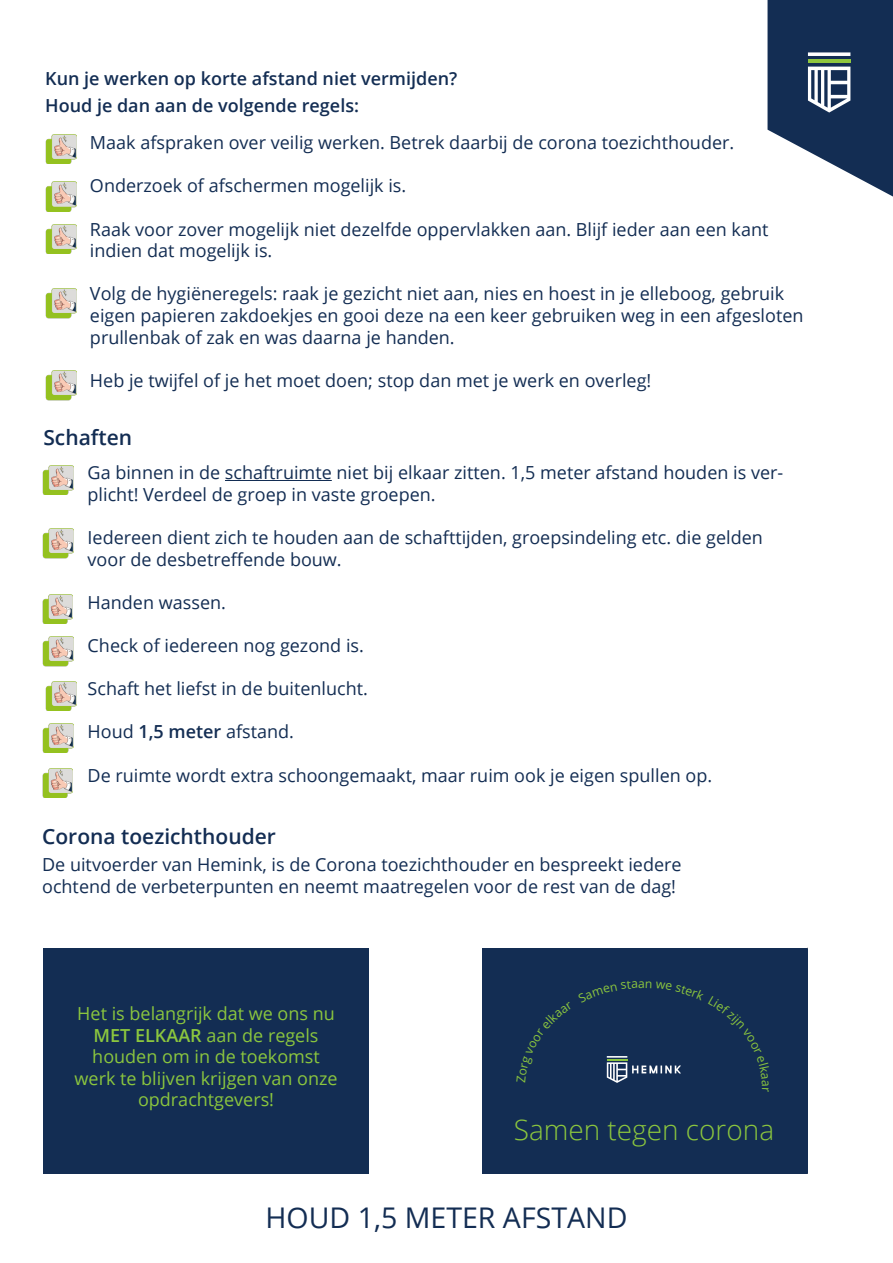
<style>
.page{position:relative;width:893px;height:1263px;background:#fff}
.page>*{position:absolute;margin:0;border:0;box-sizing:border-box;transform-origin:0 0}
.t1{font:28.5px "Open Sans";color:#132d53}
.t2{font:300 27.9px "Open Sans";color:#8bc63e}
.t3{font:600 21px "Open Sans";color:#132d53}
.t4{font:18px/21.6px "Open Sans";color:#132d53}
.t5{font:18px/21.6px "Open Sans";color:#8bc63e;text-align:center}
.t6{font:600 18px "Open Sans";color:#132d53}
.s1{font-weight:600}
</style>
<div class="page">
<svg style="left:767px;top:0;width:126px;height:197px"></svg>
<img style="left:42px;top:465px;width:31px;height:30px">
<hr style="left:225px;top:480px;width:107px;height:1px;background:#132d53">
<img style="left:42px;top:594px;width:31px;height:30px">
<img style="left:42px;top:636px;width:31px;height:30px">
<img style="left:45px;top:681px;width:31px;height:30px">
<img style="left:42px;top:723px;width:31px;height:30px">
<img style="left:42px;top:768px;width:31px;height:30px">
<div style="left:483px;top:948px;width:325px;height:32px;background:#132d53"></div>
<img style="left:45px;top:134px;width:31px;height:30px">
<img style="left:45px;top:182px;width:31px;height:29px">
<img style="left:45px;top:224px;width:31px;height:30px">
<img style="left:45px;top:289px;width:31px;height:29px">
<img style="left:45px;top:371px;width:31px;height:29px">
<div style="left:43px;top:948px;width:326px;height:226px;background:#132d53"></div>
<img style="left:42px;top:528px;width:31px;height:30px">
<div style="left:483px;top:980px;width:325px;height:194px;background:#132d53"></div>
<p class="t6" style="left:45px;top:66px;width:414px">Kun je werken op korte afstand niet vermijden?</p>
<p class="t6" style="left:45px;top:93px;width:315px">Houd je dan aan de volgende regels:</p>
<p class="t4" style="left:90px;top:131px;width:646px">Maak afspraken over veilig werken. Betrek daarbij de corona toezichthouder.</p>
<p class="t4" style="left:90px;top:175px;width:318px">Onderzoek of afschermen mogelijk is.</p>
<p class="t4" style="left:90px;top:218px;width:680px">Raak voor zover mogelijk niet dezelfde oppervlakken aan. Blijf ieder aan een kant indien dat mogelijk is.</p>
<p class="t4" style="left:90px;top:283px;width:715px">Volg de hygiëneregels: raak je gezicht niet aan, nies en hoest in je elleboog, gebruik eigen papieren zakdoekjes en gooi deze na een keer gebruiken weg in een afgesloten prullenbak of zak en was daarna je handen.</p>
<p class="t4" style="left:90px;top:369px;width:563px">Heb je twijfel of je het moet doen; stop dan met je werk en overleg!</p>
<p class="t3" style="left:43px;top:423px;width:90px">Schaften</p>
<p class="t4" style="left:88px;top:461px;width:697px">Ga binnen in de schaftruimte niet bij elkaar zitten. 1,5 meter afstand houden is ver&shy;plicht! Verdeel de groep in vaste groepen.</p>
<p class="t4" style="left:88px;top:526px;width:677px">Iedereen dient zich te houden aan de schafttijden, groepsindeling etc. die gelden</p>
<p class="t4" style="left:88px;top:548px;width:256px">voor de desbetreffende bouw.</p>
<p class="t4" style="left:88px;top:591px;width:140px">Handen wassen.</p>
<p class="t4" style="left:88px;top:634px;width:278px">Check of iedereen nog gezond is.</p>
<p class="t4" style="left:88px;top:677px;width:282px">Schaft het liefst in de buitenlucht.</p>
<p class="t4" style="left:88px;top:720px;width:208px">Houd <span class="s1">1,5 meter</span> afstand.</p>
<p class="t4" style="left:88px;top:764px;width:626px">De ruimte wordt extra schoongemaakt, maar ruim ook je eigen spullen op.</p>
<p class="t3" style="left:42px;top:822px;width:235px">Corona toezichthouder</p>
<p class="t4" style="left:42px;top:853px;width:641px">De uitvoerder van Hemink, is de Corona toezichthouder en bespreekt iedere</p>
<p class="t4" style="left:42px;top:875px;width:635px">ochtend de verbeterpunten en neemt maatregelen voor de rest van de dag!</p>
<p class="t5" style="left:77px;top:1002px;width:259px">Het is belangrijk dat we ons nu</p>
<p class="t5" style="left:75px;top:1024px;width:265px"><span class="s1">MET ELKAAR</span> aan de regels houden om in de toekomst werk te blijven krijgen van onze opdrachtgevers!</p>
<p class="t2" style="left:514px;top:1110px;width:262px">Samen tegen corona</p>
<h1 class="t1" style="left:266px;top:1198px;width:363px">HOUD 1,5 METER AFSTAND</h1>
</div>
